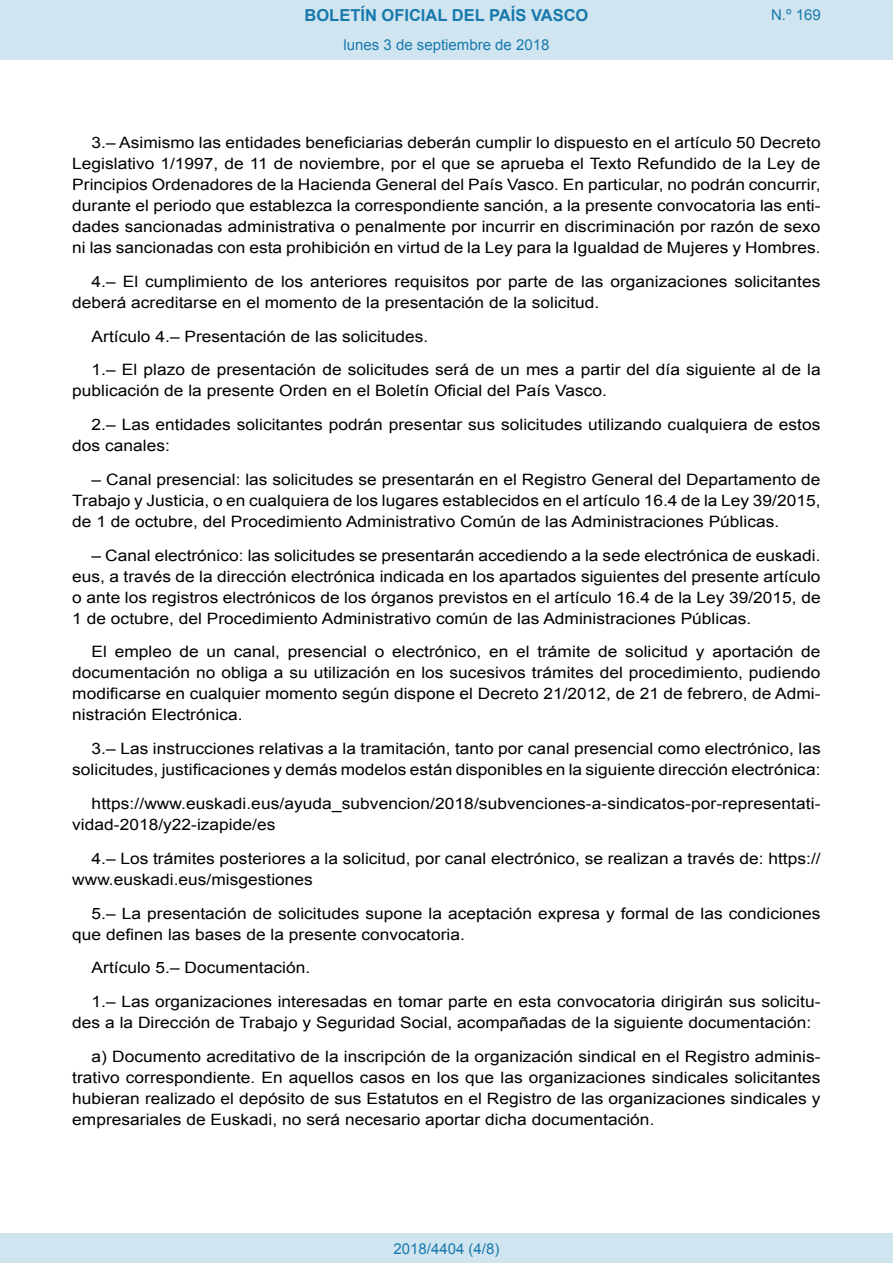
<style>
.page{position:relative;width:893px;height:1263px;background:#fff}
.page>*{position:absolute;margin:0;border:0;box-sizing:border-box;transform-origin:0 0}
.t1{font:700 16.5px "Arial";color:#1879ad}
.BOPVDetalle{font:15.6px/21px "Arial";color:#000;scale:1.11 1}
.Paginacion_Centro{font:15px "Arial";color:#1879ad}
</style>
<div class="page">
<div style="left:0;top:0;width:893px;height:60px;background:#d0e5f0"></div>
<div style="left:0;top:1233px;width:893px;height:30px;background:#d0e5f0"></div>
<p class="t1" style="left:305px;top:4px;width:285px">BOLETÍN OFICIAL DEL PAÍS VASCO</p>
<p class="Paginacion_Centro" style="left:343px;top:35px;width:207px">lunes 3 de septiembre de 2018</p>
<p class="Paginacion_Centro" style="left:771px;top:5px;width:51px">N.º 169</p>
<p class="BOPVDetalle" style="left:72px;top:132px;width:676px;text-align:justify;text-indent:19px">3.– Asimismo las entidades beneficiarias deberán cumplir lo dispuesto en el artículo 50 Decreto Legislativo 1/1997, de 11 de noviembre, por el que se aprueba el Texto Refundido de la Ley de Principios Ordenadores de la Hacienda General del País Vasco. En particular, no podrán concurrir, durante el periodo que establezca la correspondiente sanción, a la presente convocatoria las enti&shy;dades sancionadas administrativa o penalmente por incurrir en discriminación por razón de sexo ni las sancionadas con esta prohibición en virtud de la Ley para la Igualdad de Mujeres y Hombres.</p>
<p class="BOPVDetalle" style="left:72px;top:271px;width:675px;text-indent:19px">4.– El cumplimiento de los anteriores requisitos por parte de las organizaciones solicitantes deberá acreditarse en el momento de la presentación de la solicitud.</p>
<p class="BOPVDetalle" style="left:92px;top:326px;width:305px">Artículo 4.– Presentación de las solicitudes.</p>
<p class="BOPVDetalle" style="left:72px;top:360px;width:676px;text-indent:19px">1.– El plazo de presentación de solicitudes será de un mes a partir del día siguiente al de la publicación de la presente Orden en el Boletín Oficial del País Vasco.</p>
<p class="BOPVDetalle" style="left:72px;top:414px;width:676px;text-indent:19px">2.– Las entidades solicitantes podrán presentar sus solicitudes utilizando cualquiera de estos dos canales:</p>
<p class="BOPVDetalle" style="left:72px;top:469px;width:676px;text-align:justify;text-indent:19px">– Canal presencial: las solicitudes se presentarán en el Registro General del Departamento de Trabajo y Justicia, o en cualquiera de los lugares establecidos en el artículo 16.4 de la Ley 39/2015, de 1 de octubre, del Procedimiento Administrativo Común de las Administraciones Públicas.</p>
<p class="BOPVDetalle" style="left:72px;top:545px;width:676px;text-align:justify;text-indent:19px">– Canal electrónico: las solicitudes se presentarán accediendo a la sede electrónica de euskadi. eus, a través de la dirección electrónica indicada en los apartados siguientes del presente artículo o ante los registros electrónicos de los órganos previstos en el artículo 16.4 de la Ley 39/2015, de 1 de octubre, del Procedimiento Administrativo común de las Administraciones Públicas.</p>
<p class="BOPVDetalle" style="left:72px;top:642px;width:676px;text-align:justify;text-indent:19px">El empleo de un canal, presencial o electrónico, en el trámite de solicitud y aportación de documentación no obliga a su utilización en los sucesivos trámites del procedimiento, pudiendo modificarse en cualquier momento según dispone el Decreto 21/2012, de 21 de febrero, de Admi&shy;nistración Electrónica.</p>
<p class="BOPVDetalle" style="left:72px;top:738px;width:676px;text-align:right">3.– Las instrucciones relativas a la tramitación, tanto por canal presencial como electrónico, las solicitudes, justificaciones y demás modelos están disponibles en la siguiente dirección electrónica:</p>
<p class="BOPVDetalle" style="left:72px;top:793px;width:676px;text-indent:19px">https://www.euskadi.eus/ayuda_subvencion/2018/subvenciones-a-sindicatos-por-representati&shy;vidad-2018/y22-izapide/es</p>
<p class="BOPVDetalle" style="left:72px;top:848px;width:676px;text-indent:19px">4.– Los trámites posteriores a la solicitud, por canal electrónico, se realizan a través de: https:// www.euskadi.eus/misgestiones</p>
<p class="BOPVDetalle" style="left:72px;top:903px;width:676px;text-indent:19px">5.– La presentación de solicitudes supone la aceptación expresa y formal de las condiciones que definen las bases de la presente convocatoria.</p>
<p class="BOPVDetalle" style="left:92px;top:957px;width:198px">Artículo 5.– Documentación.</p>
<p class="BOPVDetalle" style="left:72px;top:991px;width:676px;text-indent:19px">1.– Las organizaciones interesadas en tomar parte en esta convocatoria dirigirán sus solicitu&shy;des a la Dirección de Trabajo y Seguridad Social, acompañadas de la siguiente documentación:</p>
<p class="BOPVDetalle" style="left:72px;top:1046px;width:676px;text-align:justify;text-indent:19px">a) Documento acreditativo de la inscripción de la organización sindical en el Registro adminis&shy;trativo correspondiente. En aquellos casos en los que las organizaciones sindicales solicitantes hubieran realizado el depósito de sus Estatutos en el Registro de las organizaciones sindicales y empresariales de Euskadi, no será necesario aportar dicha documentación.</p>
<p class="Paginacion_Centro" style="left:393px;top:1238px;width:107px">2018/4404 (4/8)</p>
</div>
